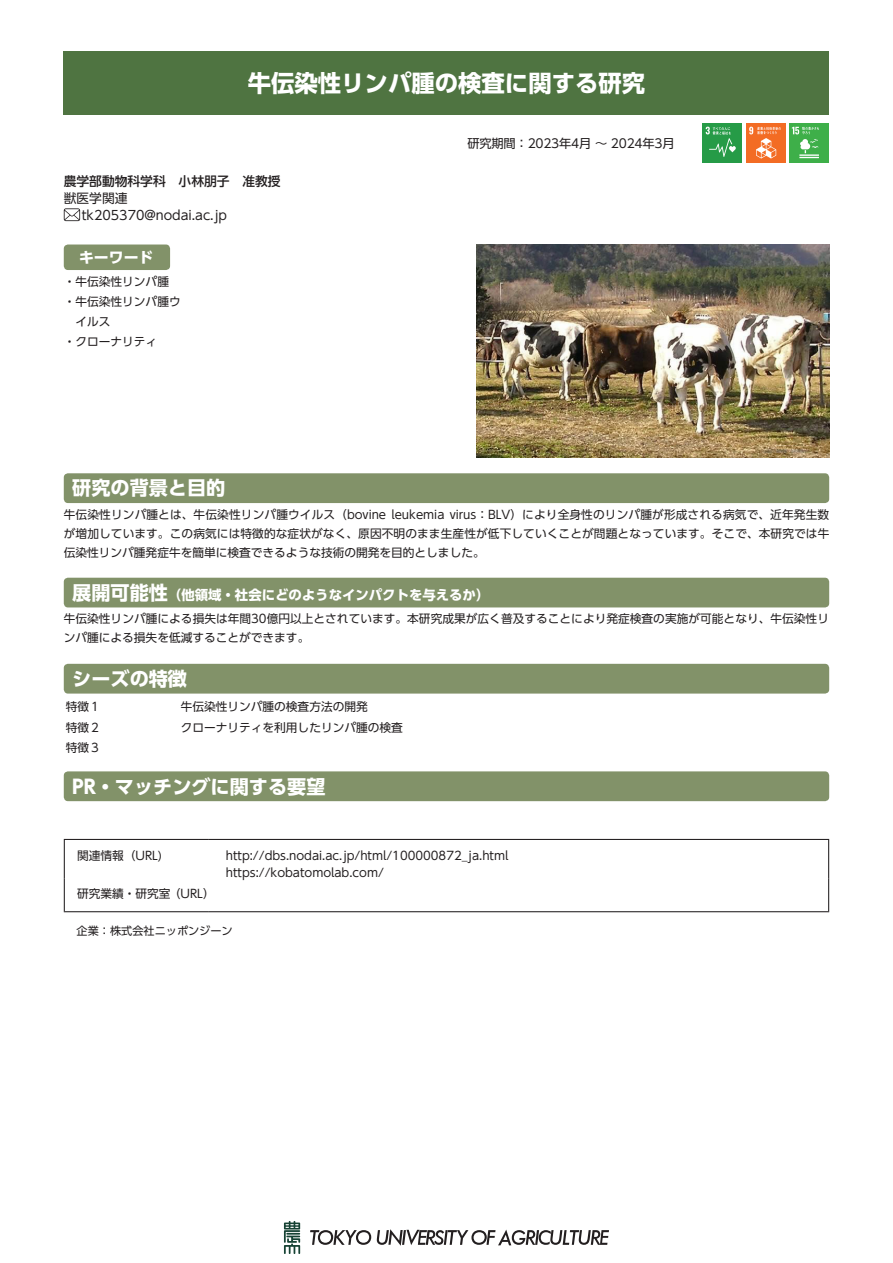
<style>
.page{position:relative;width:893px;height:1263px;background:#fff}
.page>*{position:absolute;margin:0;border:0;box-sizing:border-box;transform-origin:0 0}
.t1{font:700 23.4px "UD Shin Go Pr 6 N";color:#fff}
.t2{font:700 19.2px "UD Shin Go Pr 6 N";color:#fff}
.t3{font:700 14.85px "UD Shin Go Pr 6 N";color:#fff}
.t4{font:700 13.35px "UD Shin Go Pr 6 N";color:#fff}
.t5{font:12.75px/17px "UD Shin Go Pr 6 N";color:#231f20}
.t6{font:500 12.75px "UD Shin Go Pr 6 N";color:#231f20}
.t7{font:12.3px "UD Shin Go Pr 6 N";letter-spacing:-.02em;color:#231f20}
.t8{font:11.7px/19.2px "UD Shin Go Pr 6 N";color:#231f20}
.t9{font:11.1px "UD Shin Go Pr 6 N";color:#231f20}
.s1{font-size:19.2px}
</style>
<div class="page">
<svg style="left:284px;top:1221px;width:16px;height:33px"></svg>
<svg style="left:310px;top:1230px;width:61px;height:15px"></svg>
<svg style="left:377px;top:1229px;width:232px;height:17px"></svg>
<div style="left:64px;top:51px;width:765px;height:64px;background:#4f7441"></div>
<div style="left:703px;top:123px;width:39px;height:40px;background:#269b47"></div>
<svg style="left:705px;top:127px;width:31px;height:30px"></svg>
<div style="left:746px;top:123px;width:40px;height:40px;background:#f36c24"></div>
<svg style="left:749px;top:127px;width:32px;height:31px"></svg>
<div style="left:790px;top:123px;width:39px;height:40px;background:#3eaf49"></div>
<svg style="left:792px;top:127px;width:27px;height:31px"></svg>
<svg style="left:64px;top:208px;width:16px;height:13px"></svg>
<div style="left:64px;top:244px;width:106px;height:26px;background:#829269;border-radius:4px"></div>
<img style="left:476px;top:244px;width:353px;height:213px">
<div style="left:64px;top:473px;width:765px;height:30px;background:#829269;border-radius:4px"></div>
<div style="left:64px;top:578px;width:765px;height:29px;background:#829269;border-radius:4px"></div>
<div style="left:64px;top:664px;width:765px;height:29px;background:#829269;border-radius:4px"></div>
<div style="left:64px;top:771px;width:765px;height:30px;background:#829269;border-radius:4px"></div>
<hr style="left:64px;top:839px;width:145px;height:1px;background:#231f20">
<hr style="left:64px;top:840px;width:1px;height:39px;background:#231f20">
<hr style="left:209px;top:839px;width:620px;height:1px;background:#231f20">
<hr style="left:828px;top:840px;width:1px;height:39px;background:#231f20">
<hr style="left:64px;top:879px;width:1px;height:32px;background:#231f20">
<hr style="left:828px;top:879px;width:1px;height:32px;background:#231f20">
<hr style="left:64px;top:911px;width:145px;height:1px;background:#231f20">
<hr style="left:209px;top:911px;width:620px;height:1px;background:#231f20">
<h1 class="t1" style="left:248px;top:64px;width:399px">牛伝染性リンパ腫の検査に関する研究</h1>
<p class="t6" style="left:64px;top:170px;width:218px">農学部動物科学科　小林朋子　准教授</p>
<p class="t5" style="left:82px;top:189px;width:147px;text-indent:-18px">獣医学関連tk205370@nodai.ac.jp</p>
<p class="t3" style="left:79px;top:245px;width:76px">キーワード</p>
<p class="t8" style="left:64px;top:271px;width:107px">・牛伝染性リンパ腫</p>
<p class="t8" style="left:64px;top:291px;width:118px">・牛伝染性リンパ腫ウ</p>
<p class="t8" style="left:75px;top:312px;width:37px">イルス</p>
<p class="t8" style="left:64px;top:332px;width:95px">・クローナリティ</p>
<p class="t7" style="left:467px;top:133px;width:233px">研究期間：2023年4月 〜 2024年3月　　</p>
<h2 class="t2" style="left:72px;top:472px;width:155px">研究の背景と目的</h2>
<p class="t8" style="left:64px;top:504px;width:767px;text-align:justify">牛伝染性リンパ腫とは、牛伝染性リンパ腫ウイルス（bovine leukemia virus：BLV）により全身性のリンパ腫が形成される病気で、近年発生数が増加しています。この病気には特徴的な症状がなく、原因不明のまま生産性が低下していくことが問題となっています。そこで、本研究では牛伝染性リンパ腫発症牛を簡単に検査できるような技術の開発を目的としました。</p>
<p class="t4" style="left:72px;top:584px;width:419px"><span class="s1">展開可能性</span>（他領域・社会にどのようなインパクトを与えるか）</p>
<p class="t8" style="left:64px;top:609px;width:767px">牛伝染性リンパ腫による損失は年間30億円以上とされています。本研究成果が広く普及することにより発症検査の実施が可能となり、牛伝染性リンパ腫による損失を低減することができます。</p>
<h2 class="t2" style="left:72px;top:663px;width:116px">シーズの特徴</h2>
<p class="t8" style="left:66px;top:697px;width:37px">特徴１</p>
<p class="t8" style="left:181px;top:697px;width:189px">牛伝染性リンパ腫の検査方法の開発</p>
<p class="t8" style="left:66px;top:717px;width:37px">特徴２</p>
<p class="t8" style="left:181px;top:717px;width:224px">クローナリティを利用したリンパ腫の検査</p>
<p class="t8" style="left:66px;top:737px;width:37px">特徴３</p>
<h2 class="t2" style="left:72px;top:770px;width:255px">PR・マッチングに関する要望</h2>
<p class="t8" style="left:77px;top:846px;width:87px">関連情報（URL)</p>
<p class="t8" style="left:226px;top:847px;width:284px;line-height:17px">http://dbs.nodai.ac.jp/html/100000872_ja.html https://kobatomolab.com/</p>
<p class="t8" style="left:77px;top:883px;width:139px">研究業績・研究室（URL）</p>
<p class="t9" style="left:77px;top:922px;width:158px">企業：株式会社ニッポンジーン</p>
</div>
